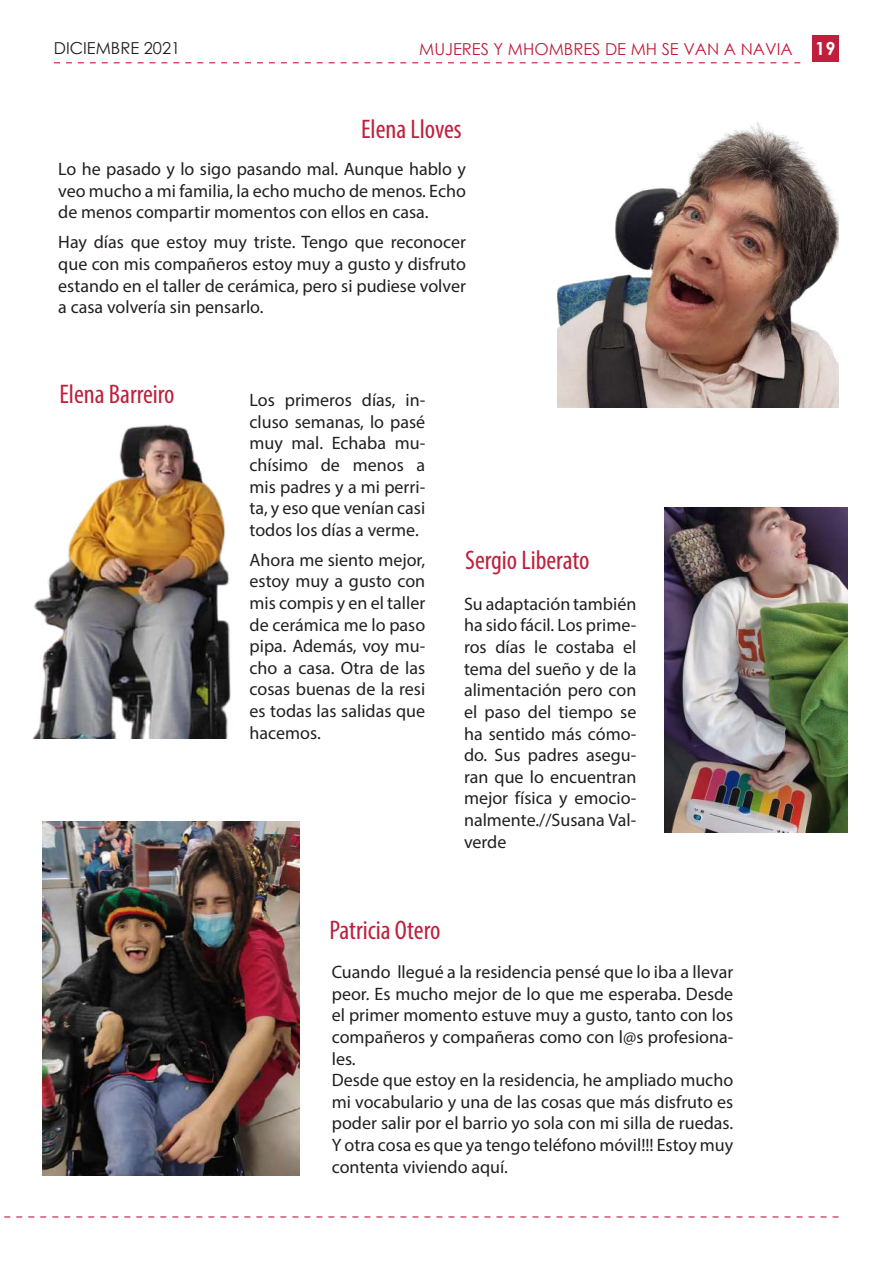
<style>
.page{position:relative;width:893px;height:1263px;background:#fff}
.page>*{position:absolute;margin:0;border:0;box-sizing:border-box;transform-origin:0 0}
.t1{font:condensed 27px "Myriad Pro";color:#bf1f3c}
.t2{font:18px/21.6px "Myriad Pro";color:#231f20;text-align:justify}
.t3{font:700 18px "Century Gothic";color:#fff}
.t4{font:16.5px "Century Gothic";color:#bf1f3c}
.t5{font:16.5px "Century Gothic";color:#231f20}
</style>
<div class="page">
<svg style="left:4px;top:1216px;width:834px;height:1px"></svg>
<svg style="left:54px;top:62px;width:746px;height:1px"></svg>
<div style="left:812px;top:35px;width:26px;height:27px;background:#bf1f3c"></div>
<img style="left:557px;top:122px;width:281px;height:286px">
<img style="left:33px;top:424px;width:198px;height:314px">
<img style="left:665px;top:508px;width:183px;height:324px">
<img style="left:43px;top:821px;width:257px;height:354px">
<p class="t5" style="left:54px;top:36px;width:128px">DICIEMBRE 2021</p>
<p class="t4" style="left:419px;top:37px;width:375px">MUJERES Y MHOMBRES DE MH SE VAN A NAVIA</p>
<p class="t3" style="left:815px;top:35px;width:22px">19</p>
<h1 class="t1" style="left:361px;top:113px;width:102px">Elena Lloves</h1>
<p class="t2" style="left:58px;top:158px;width:409px">Lo he pasado y lo sigo pasando mal. Aunque hablo y veo mucho a mi familia, la echo mucho de menos. Echo de menos compartir momentos con ellos en casa.</p>
<p class="t2" style="left:58px;top:231px;width:409px">Hay días que estoy muy triste. Tengo que reconocer que con mis compañeros estoy muy a gusto y disfruto estando en el taller de cerámica, pero si pudiese volver a casa volvería sin pensarlo.</p>
<h1 class="t1" style="left:60px;top:378px;width:116px">Elena Barreiro</h1>
<p class="t2" style="left:250px;top:389px;width:177px">Los primeros días, in&shy;cluso semanas, lo pasé muy mal. Echaba mu&shy;chísimo de menos a mis padres y a mi perri&shy;ta, y eso que venían casi todos los días a verme.</p>
<p class="t2" style="left:250px;top:549px;width:177px">Ahora me siento mejor, estoy muy a gusto con mis compis y en el taller de cerámica me lo paso pipa. Además, voy mu&shy;cho a casa. Otra de las cosas buenas de la resi es todas las salidas que hacemos.</p>
<h1 class="t1" style="left:465px;top:544px;width:126px">Sergio Liberato</h1>
<p class="t2" style="left:464px;top:593px;width:174px">Su adaptación también ha sido fácil. Los prime&shy;ros días le costaba el tema del sueño y de la alimentación pero con el paso del tiempo se ha sentido más cómo&shy;do. Sus padres asegu&shy;ran que lo encuentran mejor física y emocio&shy;nalmente.//Susana Val&shy;verde</p>
<h1 class="t1" style="left:330px;top:913px;width:112px">Patricia Otero</h1>
<p class="t2" style="left:332px;top:961px;width:403px;text-align:left">Cuando llegué a la residencia pensé que lo iba a llevar peor. Es mucho mejor de lo que me esperaba. Desde el primer momento estuve muy a gusto, tanto con los compañeros y compañeras como con l@s profesiona&shy;les.<br>Desde que estoy en la residencia, he ampliado mucho mi vocabulario y una de las cosas que más disfruto es poder salir por el barrio yo sola con mi silla de ruedas.<br>Y otra cosa es que ya tengo teléfono móvil!!! Estoy muy contenta viviendo aquí.</p>
</div>
